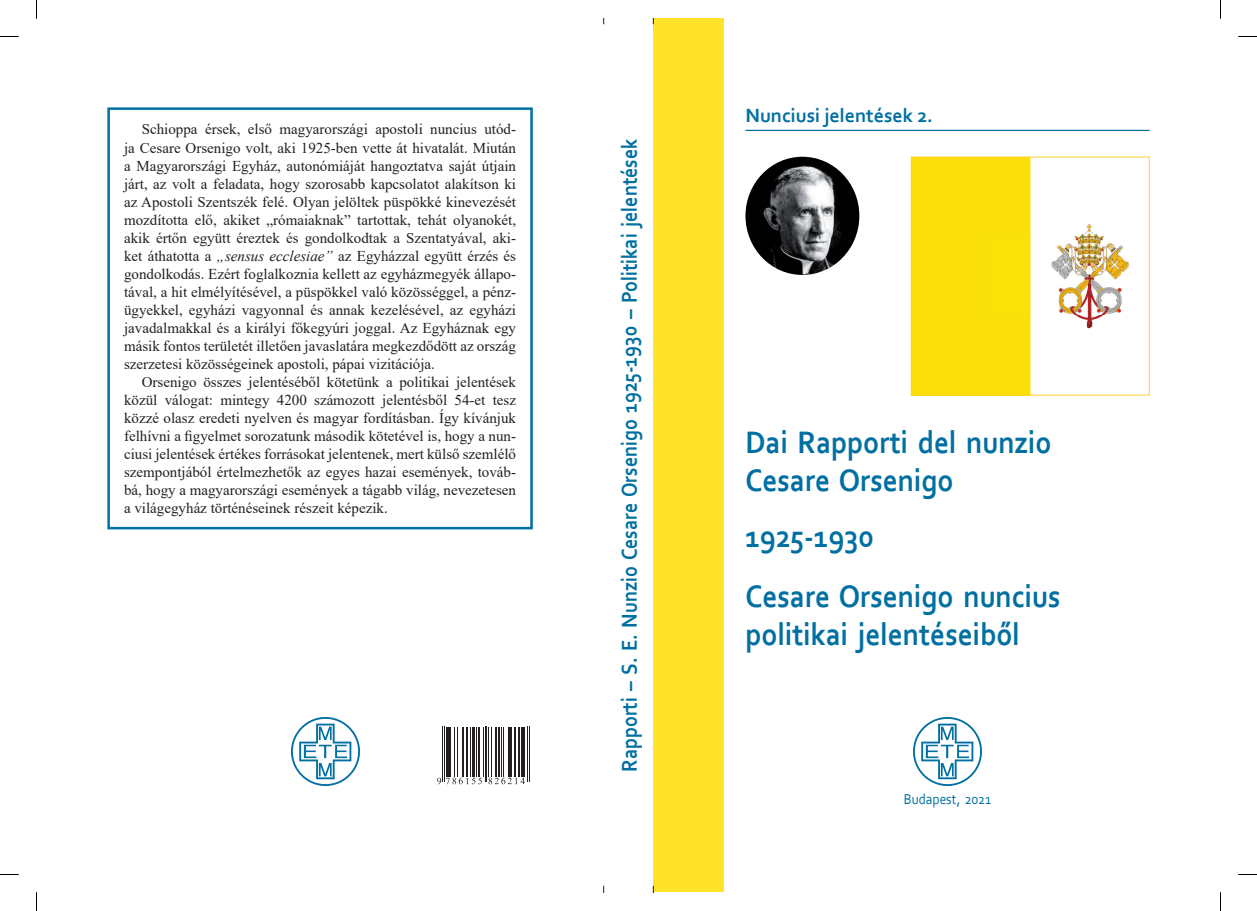
<style>
.page{position:relative;width:1257px;height:911px;background:#fff}
.page>*{position:absolute;margin:0;border:0;box-sizing:border-box;transform-origin:0 0}
.t1{font:700 32.5px/37.5px "Corbel";color:#006fa1;scale:.9 1}
.t2{font:700 22.5px "Corbel";color:#006fa1;scale:.88 1}
.t3{font:700 20px "Corbel";color:#006fa1}
.t4{font:15px/18px "Times New Roman";color:#231f20;text-align:justify}
.t5{font:15px "Corbel";letter-spacing:-.005em;color:#006fa1;scale:.9 1}
.s1{font-style:italic}
</style>
<div class="page">
<hr style="left:745px;top:130px;width:404px;height:1px;background:#006fa1">
<img style="left:913px;top:159px;width:216px;height:234px">
<div style="left:911px;top:157px;width:238px;height:238px;border:1px solid #ffd12c"></div>
<img style="left:745px;top:157px;width:114px;height:118px">
<div style="left:653px;top:19px;width:71px;height:873px;background:#ffe22a"></div>
<img style="left:913px;top:717px;width:68px;height:68px">
<div style="left:107px;top:107px;width:426px;height:422px;border:2px solid #006fa1"></div>
<img style="left:292px;top:717px;width:68px;height:68px">
<hr style="left:442px;top:726px;width:1px;height:56px;background:#231f20">
<hr style="left:444px;top:726px;width:1px;height:56px;background:#231f20">
<hr style="left:446px;top:726px;width:2px;height:50px;background:#231f20">
<hr style="left:449px;top:726px;width:2px;height:50px;background:#231f20">
<hr style="left:454px;top:726px;width:1px;height:50px;background:#231f20">
<hr style="left:457px;top:726px;width:1px;height:50px;background:#231f20">
<hr style="left:461px;top:726px;width:1px;height:50px;background:#231f20">
<hr style="left:463px;top:726px;width:1px;height:50px;background:#231f20">
<hr style="left:466px;top:726px;width:2px;height:50px;background:#231f20">
<hr style="left:470px;top:726px;width:1px;height:50px;background:#231f20">
<hr style="left:472px;top:726px;width:2px;height:50px;background:#231f20">
<hr style="left:476px;top:726px;width:1px;height:50px;background:#231f20">
<hr style="left:478px;top:726px;width:2px;height:50px;background:#231f20">
<hr style="left:483px;top:726px;width:1px;height:50px;background:#231f20">
<hr style="left:485px;top:726px;width:1px;height:56px;background:#231f20">
<hr style="left:486px;top:726px;width:1px;height:56px;background:#231f20">
<hr style="left:488px;top:726px;width:1px;height:50px;background:#231f20">
<hr style="left:491px;top:726px;width:1px;height:50px;background:#231f20">
<hr style="left:495px;top:726px;width:1px;height:50px;background:#231f20">
<hr style="left:497px;top:726px;width:2px;height:50px;background:#231f20">
<hr style="left:501px;top:726px;width:1px;height:50px;background:#231f20">
<hr style="left:503px;top:726px;width:1px;height:50px;background:#231f20">
<hr style="left:508px;top:726px;width:1px;height:50px;background:#231f20">
<hr style="left:510px;top:726px;width:2px;height:50px;background:#231f20">
<hr style="left:514px;top:726px;width:2px;height:50px;background:#231f20">
<hr style="left:518px;top:726px;width:1px;height:50px;background:#231f20">
<hr style="left:521px;top:726px;width:1px;height:50px;background:#231f20">
<hr style="left:522px;top:726px;width:3px;height:50px;background:#231f20">
<hr style="left:527px;top:726px;width:1px;height:56px;background:#231f20">
<hr style="left:529px;top:726px;width:1px;height:56px;background:#231f20">
<svg style="left:437px;top:777px;width:45px;height:7px"></svg>
<svg style="left:488px;top:777px;width:37px;height:7px"></svg>
<svg style="left:0;top:36px;width:19px;height:1px"></svg>
<svg style="left:1238px;top:36px;width:18px;height:1px"></svg>
<svg style="left:0;top:874px;width:19px;height:1px"></svg>
<svg style="left:1238px;top:874px;width:18px;height:1px"></svg>
<svg style="left:36px;top:0;width:1px;height:19px"></svg>
<svg style="left:36px;top:892px;width:1px;height:18px"></svg>
<svg style="left:1220px;top:0;width:1px;height:19px"></svg>
<svg style="left:1220px;top:892px;width:1px;height:18px"></svg>
<p class="t4" style="left:124px;top:120px;width:393px;text-indent:18px">Schioppa érsek, első magyarországi apostoli nuncius utód&shy;ja Cesare Orsenigo volt, aki 1925-ben vette át hivatalát. Miután a Magyarországi Egyház, autonómiáját hangoztatva saját útjain járt, az volt a feladata, hogy szorosabb kapcsolatot alakítson ki az Apostoli Szentszék felé. Olyan jelöltek püspökké kinevezését mozdította elő, akiket „rómaiaknak” tartottak, tehát olyanokét, akik értőn együtt éreztek és gondolkodtak a Szentatyával, aki&shy;ket áthatotta a <span class="s1">„sensus ecclesiae”</span> az Egyházzal együtt érzés és gondolkodás. Ezért foglalkoznia kellett az egyházmegyék állapo&shy;tával, a hit elmélyítésével, a püspökkel való közösséggel, a pénz&shy;ügyekkel, egyházi vagyonnal és annak kezelésével, az egyházi javadalmakkal és a királyi főkegyúri joggal. Az Egyháznak egy másik fontos területét illetően javaslatára megkezdődött az ország szerzetesi közösségeinek apostoli, pápai vizitációja.</p>
<p class="t4" style="left:124px;top:372px;width:393px;text-indent:18px">Orsenigo összes jelentéséből kötetünk a politikai jelentések közül válogat: mintegy 4200 számozott jelentésből 54-et tesz közzé olasz eredeti nyelven és magyar fordításban. Így kívánjuk felhívni a figyelmet sorozatunk második kötetével is, hogy a nun&shy;ciusi jelentések értékes forrásokat jelentenek, mert külső szemlélő szempontjából értelmezhetők az egyes hazai események, továb&shy;bá, hogy a magyarországi események a tágabb világ, nevezetesen a világegyház történéseinek részeit képezik.</p>
<h2 class="t2" style="left:615px;top:771px;width:720px;rotate:-90deg">Rapporti – S. E. Nunzio Cesare Orsenigo 1925-1930 – Politikai jelentések</h2>
<h3 class="t3" style="left:745px;top:103px;width:189px">Nunciusi jelentések 2.</h3>
<h1 class="t1" style="left:745px;top:423px;width:342px">Dai Rapporti del nunzio<br>Cesare Orsenigo</h1>
<h1 class="t1" style="left:745px;top:505px;width:351px;line-height:60px">1925-1930<br>Cesare Orsenigo nuncius</h1>
<h1 class="t1" style="left:745px;top:614px;width:306px">politikai jelentéseiből</h1>
<p class="t5" style="left:903px;top:789px;width:99px">Budapest, 2021</p>
</div>
